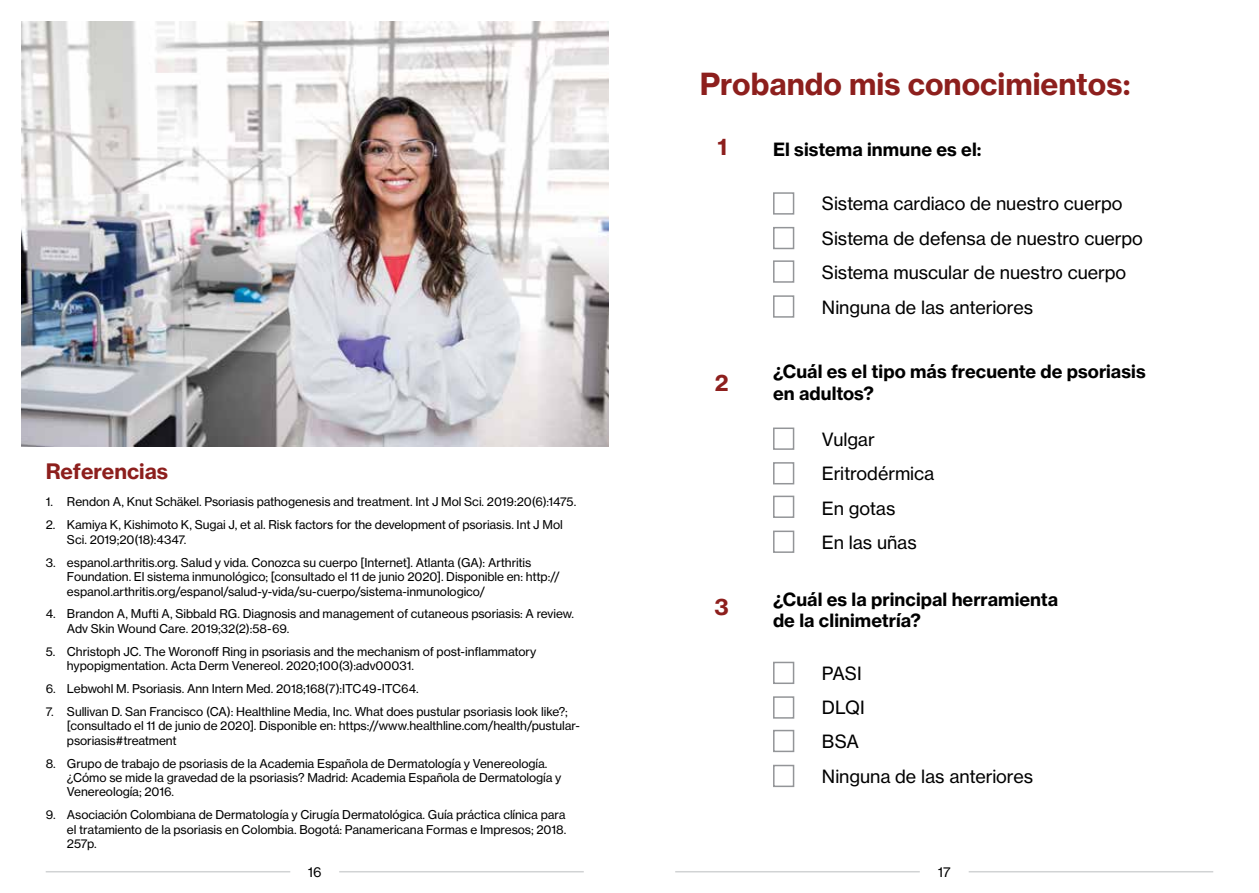
<style>
.page{position:relative;width:1259px;height:893px;background:#fff}
.page>*{position:absolute;margin:0;border:0;box-sizing:border-box;transform-origin:0 0}
.t1{font:700 30px "Volta Modern Text 75";color:#8d1f1d}
.t2{font:700 22.5px "Volta Modern Text 75";color:#8d1f1d}
.t3{font:700 21px "Volta Modern Text 75";color:#8d1f1d}
.t4{font:18px/34.3px "Volta Modern Text 55 Roman";letter-spacing:-.005em;color:#000}
.t5{font:700 18px/21.6px "Volta Modern Text 75";letter-spacing:.005em;color:#000}
.t6{font:13.5px "Volta Modern Text 55 Roman";color:#000}
.t7{font:12px/14.4px "Volta Modern Text 55 Roman";letter-spacing:-.005em;color:#000}
</style>
<div class="page">
<hr style="left:46px;top:871px;width:244px;height:1px;background:#d1d3d4">
<hr style="left:675px;top:871px;width:244px;height:1px;background:#d1d3d4">
<hr style="left:339px;top:871px;width:245px;height:1px;background:#d1d3d4">
<hr style="left:968px;top:871px;width:245px;height:1px;background:#d1d3d4">
<div style="left:773px;top:192px;width:21px;height:23px;border:2px solid #939598"></div>
<div style="left:773px;top:427px;width:21px;height:23px;border:2px solid #939598"></div>
<div style="left:773px;top:662px;width:21px;height:22px;border:2px solid #939598"></div>
<div style="left:773px;top:227px;width:21px;height:22px;border:2px solid #939598"></div>
<div style="left:773px;top:462px;width:21px;height:22px;border:2px solid #939598"></div>
<div style="left:773px;top:696px;width:21px;height:23px;border:2px solid #939598"></div>
<div style="left:773px;top:260px;width:21px;height:23px;border:2px solid #939598"></div>
<div style="left:773px;top:496px;width:21px;height:22px;border:2px solid #939598"></div>
<div style="left:773px;top:730px;width:21px;height:22px;border:2px solid #939598"></div>
<div style="left:773px;top:295px;width:21px;height:23px;border:2px solid #939598"></div>
<div style="left:773px;top:531px;width:21px;height:22px;border:2px solid #939598"></div>
<div style="left:773px;top:765px;width:21px;height:22px;border:2px solid #939598"></div>
<img style="left:21px;top:21px;width:587px;height:425px">
<h1 class="t1" style="left:699px;top:65px;width:432px">Probando mis conocimientos:</h1>
<h3 class="t3" style="left:46px;top:458px;width:124px">Referencias</h3>
<p class="t7" style="left:46px;top:495px;width:532px">1. Rendon A, Knut Schäkel. Psoriasis pathogenesis and treatment. Int J Mol Sci. 2019:20(6):1475.</p>
<p class="t7" style="left:67px;top:518px;width:497px;text-indent:-21px">2. Kamiya K, Kishimoto K, Sugai J, et al. Risk factors for the development of psoriasis. Int J Mol<br>Sci. 2019;20(18):4347.</p>
<p class="t7" style="left:67px;top:555px;width:494px;text-indent:-21px">3. espanol.arthritis.org. Salud y vida. Conozca su cuerpo [Internet]. Atlanta (GA): Arthritis<br>Foundation. El sistema inmunológico; [consultado el 11 de junio 2020]. Disponible en: http:// espanol.arthritis.org/espanol/salud-y-vida/su-cuerpo/sistema-inmunologico/</p>
<p class="t7" style="left:67px;top:607px;width:509px;text-indent:-21px">4. Brandon A, Mufti A, Sibbald RG. Diagnosis and management of cutaneous psoriasis: A review.<br>Adv Skin Wound Care. 2019;32(2):58-69.</p>
<p class="t7" style="left:67px;top:644px;width:471px;text-indent:-21px">5. Christoph JC. The Woronoff Ring in psoriasis and the mechanism of post-inflammatory hypopigmentation. Acta Derm Venereol. 2020;100(3):adv00031.</p>
<p class="t7" style="left:46px;top:681px;width:374px">6. Lebwohl M. Psoriasis. Ann Intern Med. 2018;168(7):ITC49-ITC64.</p>
<p class="t7" style="left:67px;top:704px;width:514px;text-indent:-21px">7. Sullivan D. San Francisco (CA): Healthline Media, Inc. What does pustular psoriasis look like?; [consultado el 11 de junio de 2020]. Disponible en: https://www.healthline.com/health/pustular&shy;psoriasis#treatment</p>
<p class="t7" style="left:67px;top:756px;width:496px;text-indent:-21px">8. Grupo de trabajo de psoriasis de la Academia Española de Dermatología y Venereología. ¿Cómo se mide la gravedad de la psoriasis? Madrid: Academia Española de Dermatología y<br>Venereología; 2016.</p>
<p class="t7" style="left:67px;top:808px;width:501px;text-align:justify;text-indent:-21px">9. Asociación Colombiana de Dermatología y Cirugía Dermatológica. Guía práctica clínica para el tratamiento de la psoriasis en Colombia. Bogotá: Panamericana Formas e Impresos; 2018.<br>257p.</p>
<h2 class="t2" style="left:717px;top:133px;width:11px">1</h2>
<h2 class="t2" style="left:715px;top:369px;width:15px">2</h2>
<h2 class="t2" style="left:714px;top:593px;width:16px">3</h2>
<h3 class="t5" style="left:773px;top:139px;width:210px">El sistema inmune es el:</h3>
<h3 class="t4" style="left:822px;top:187px;width:322px">Sistema cardiaco de nuestro cuerpo Sistema de defensa de nuestro cuerpo Sistema muscular de nuestro cuerpo Ninguna de las anteriores</h3>
<h3 class="t5" style="left:773px;top:361px;width:374px">¿Cuál es el tipo más frecuente de psoriasis en adultos?</h3>
<h3 class="t4" style="left:822px;top:422px;width:114px">Vulgar<br>Eritrodérmica<br>En gotas<br>En las uñas</h3>
<h3 class="t5" style="left:773px;top:588px;width:287px">¿Cuál es la principal herramienta de la clinimetría?</h3>
<h3 class="t4" style="left:822px;top:656px;width:213px">PASI<br>DLQI<br>BSA<br>Ninguna de las anteriores</h3>
<p class="t6" style="left:308px;top:864px;width:15px">16</p>
<p class="t6" style="left:938px;top:864px;width:14px">17</p>
</div>
